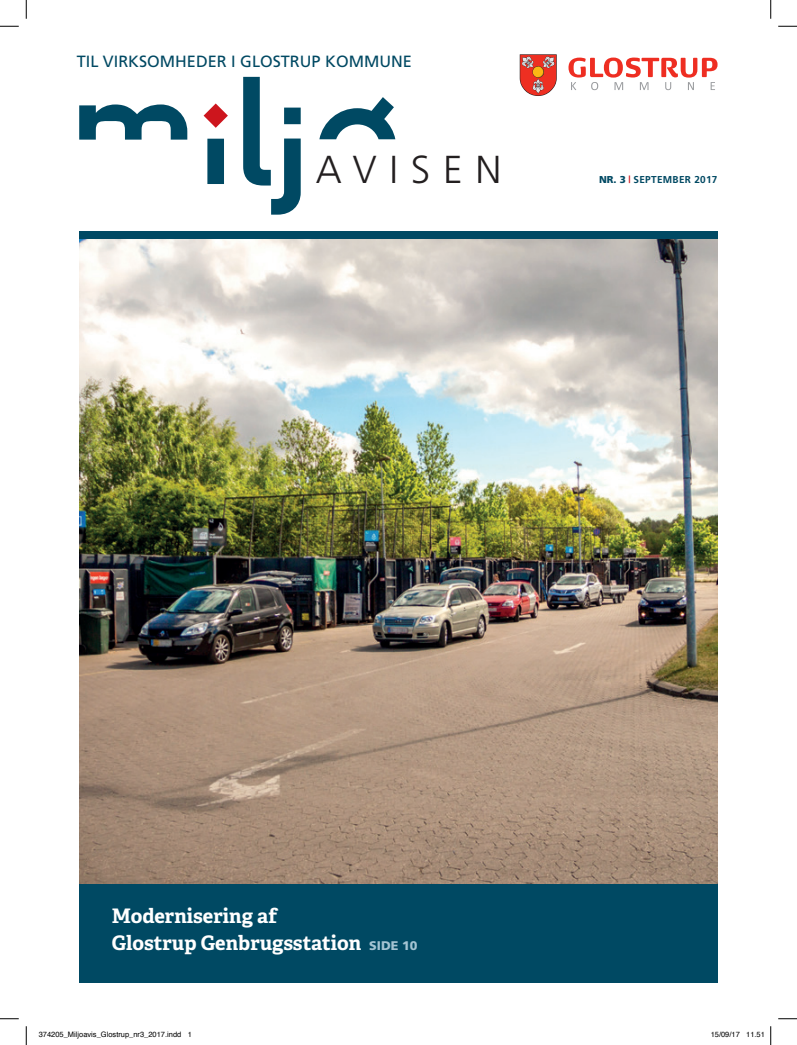
<style>
.page{position:relative;width:797px;height:1045px;background:#fff}
.page>*{position:absolute;margin:0;border:0;box-sizing:border-box;transform-origin:0 0}
.t1{font:300 39px "Frutiger";letter-spacing:.33em;color:#231f20}
.t2{font:700 20px/27.5px "Adelle Basic";color:#fff}
.t3{font:16.25px "Frutiger";color:#004963}
.t4{font:700 10px "Frutiger";letter-spacing:.03em;color:#004963}
.t5{font:7.5px "Helvetica";color:#000}
.s1{font-weight:900}
.s2{color:#cd151d}
.s3{font-family:"Frutiger";font-weight:900;font-size:12.5px;color:#a4c4d3}
</style>
<div class="page">
<img style="left:79px;top:239px;width:638px;height:645px">
<svg style="left:79px;top:104px;width:108px;height:36px"></svg>
<svg style="left:243px;top:77px;width:58px;height:138px"></svg>
<svg style="left:319px;top:97px;width:76px;height:42px"></svg>
<div style="left:79px;top:232px;width:638px;height:7px;background:#004963"></div>
<div style="left:79px;top:884px;width:638px;height:99px;background:#004963"></div>
<svg style="left:203px;top:103px;width:25px;height:81px"></svg>
<svg style="left:568px;top:58px;width:149px;height:32px"></svg>
<svg style="left:519px;top:55px;width:37px;height:41px;background:#db6251"></svg>
<svg style="left:0;top:25px;width:19px;height:2px"></svg>
<svg style="left:778px;top:25px;width:19px;height:2px"></svg>
<svg style="left:0;top:1018px;width:19px;height:1px"></svg>
<svg style="left:778px;top:1018px;width:19px;height:1px"></svg>
<svg style="left:25px;top:0;width:2px;height:19px"></svg>
<svg style="left:25px;top:1026px;width:2px;height:19px"></svg>
<svg style="left:770px;top:0;width:1px;height:19px"></svg>
<svg style="left:770px;top:1026px;width:1px;height:19px"></svg>
<h3 class="t3" style="left:77px;top:52px;width:336px">TIL VIRKSOMHEDER I GLOSTRUP KOMMUNE</h3>
<h1 class="t1" style="left:316px;top:147px;width:187px">AVISEN</h1>
<h3 class="t4" style="left:599px;top:173px;width:120px"><span class="s1">NR. 3</span> <span class="s2">|</span> SEPTEMBER 2017</h3>
<h2 class="t2" style="left:112px;top:902px;width:307px">Modernisering af<br>Glostrup Genbrugsstation <span class="s3">SIDE 10</span></h2>
<p class="t5" style="left:39px;top:1029px;width:154px">374205_Miljoavis_Glostrup_nr3_2017.indd 1</p>
<p class="t5" style="left:710px;top:1029px;width:56px">15/09/17 11.51</p>
</div>
